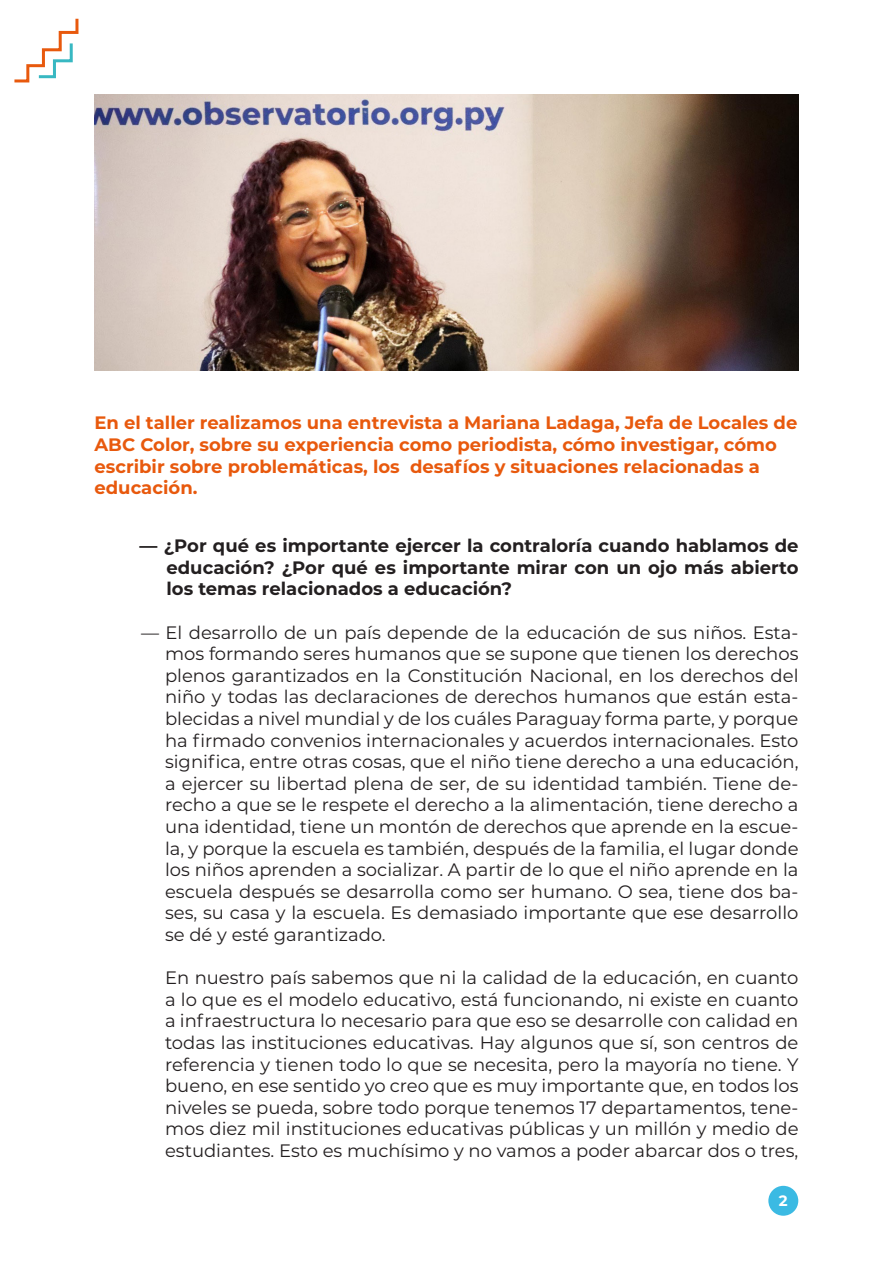
<style>
.page{position:relative;width:893px;height:1263px;background:#fff}
.page>*{position:absolute;margin:0;border:0;box-sizing:border-box;transform-origin:0 0}
.t1{font:18px/21.6px "Montserrat";color:#231f20;text-align:justify}
.t2{font:700 18px/21.6px "Montserrat";color:#e8590d}
.t3{font:700 18px/21.6px "Montserrat";color:#231f20;text-align:justify}
.t4{font:700 15px "Montserrat";color:#fff}
</style>
<div class="page">
<svg style="left:14px;top:18px;width:65px;height:65px"></svg>
<div style="left:768px;top:1186px;width:30px;height:30px;background:#3bbae3;border-radius:50%"></div>
<img style="left:94px;top:94px;width:704px;height:277px">
<p class="t2" style="left:94px;top:411px;width:704px">En el taller realizamos una entrevista a Mariana Ladaga, Jefa de Locales de ABC Color, sobre su experiencia como periodista, cómo investigar, cómo escribir sobre problemáticas, los desafíos y situaciones relacionadas a educación.</p>
<p class="t3" style="left:166px;top:534px;width:633px;text-indent:-27px">— ¿Por qué es importante ejercer la contraloría cuando hablamos de educación? ¿Por qué es importante mirar con un ojo más abierto los temas relacionados a educación?</p>
<p class="t1" style="left:165px;top:621px;width:635px;text-indent:-24px">— El desarrollo de un país depende de la educación de sus niños. Esta&shy;mos formando seres humanos que se supone que tienen los derechos plenos garantizados en la Constitución Nacional, en los derechos del niño y todas las declaraciones de derechos humanos que están esta&shy;blecidas a nivel mundial y de los cuáles Paraguay forma parte, y porque ha firmado convenios internacionales y acuerdos internacionales. Esto significa, entre otras cosas, que el niño tiene derecho a una educación, a ejercer su libertad plena de ser, de su identidad también. Tiene de&shy;recho a que se le respete el derecho a la alimentación, tiene derecho a una identidad, tiene un montón de derechos que aprende en la escue&shy;la, y porque la escuela es también, después de la familia, el lugar donde los niños aprenden a socializar. A partir de lo que el niño aprende en la escuela después se desarrolla como ser humano. O sea, tiene dos ba&shy;ses, su casa y la escuela. Es demasiado importante que ese desarrollo se dé y esté garantizado.</p>
<p class="t1" style="left:165px;top:966px;width:635px">En nuestro país sabemos que ni la calidad de la educación, en cuanto a lo que es el modelo educativo, está funcionando, ni existe en cuanto a infraestructura lo necesario para que eso se desarrolle con calidad en todas las instituciones educativas. Hay algunos que sí, son centros de referencia y tienen todo lo que se necesita, pero la mayoría no tiene. Y bueno, en ese sentido yo creo que es muy importante que, en todos los niveles se pueda, sobre todo porque tenemos 17 departamentos, tene&shy;mos diez mil instituciones educativas públicas y un millón y medio de estudiantes. Esto es muchísimo y no vamos a poder abarcar dos o tres,</p>
<p class="t4" style="left:779px;top:1189px;width:10px">2</p>
</div>
